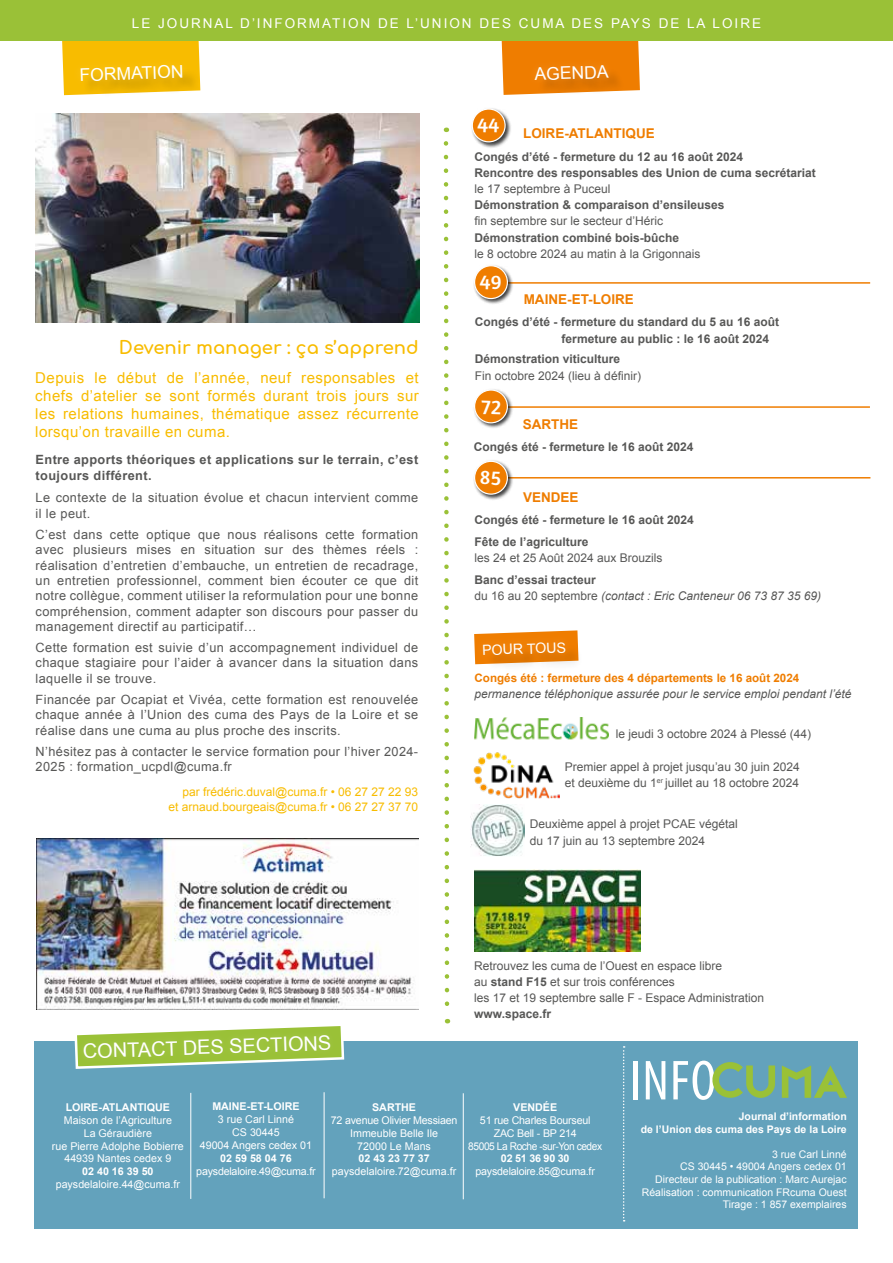
<style>
.page{position:relative;width:893px;height:1263px;background:#fff}
.page>*{position:absolute;margin:0;border:0;box-sizing:border-box;transform-origin:0 0}
.t1{font:condensed 56.85px "Myriad Pro";color:#fff}
.t2{font:19.95px "Arial";color:#fff}
.t3{font:700 18px "Comfortaa";color:#f8bc00}
.t4{font:17.55px "Arial";color:#fff}
.t5{font:15px/18px "Arial";letter-spacing:.03em;color:#f8bc00;text-align:justify}
.t6{font:14.1px "Arial";color:#fff}
.t7{font:13.5px "Arial";letter-spacing:.145em;color:#fff}
.t8{font:700 13.5px "Arial";color:#ef7d00}
.t9{font:12.75px/15.3px "Arial";letter-spacing:.03em;color:#575756;text-align:justify}
.t10{font:700 12.75px/15.3px "Arial";letter-spacing:.03em;color:#575756}
.t11{font:12px/16.2px "Arial";color:#575756}
.t12{font:700 12px/16.2px "Arial";color:#575756}
.t13{font:italic 12px/16.2px "Arial";color:#575756}
.t14{font:12px/14.4px "Arial";color:#f8bc00;text-align:right}
.t15{font:700 11.55px "Arial";color:#ef7d00}
.t16{font:10.65px/12.8px "Arial";color:#fff;text-align:center}
.t17{font:10.65px/12.8px "Arial";letter-spacing:-.02em;color:#fff;text-align:center}
.t18{font:700 10.65px "Arial";color:#fff}
.t19{font:10.5px/12.6px "Arial";color:#fff;text-align:right}
.t20{font:700 10.5px/12.6px "Arial";color:#fff;text-align:right}
.s1{font-weight:700;font-style:normal}
.s2{font-style:normal}
.s3{font-weight:700}
</style>
<div class="page">
<div style="left:35px;top:1041px;width:823px;height:187px;background:#63a2bc"></div>
<img style="left:36px;top:838px;width:383px;height:172px">
<div style="left:0;top:0;width:893px;height:40px;background:#9ac137"></div>
<img style="left:474px;top:870px;width:166px;height:82px">
<svg style="left:501px;top:40px;width:139px;height:55px;background:#eb8512"></svg>
<svg style="left:61px;top:40px;width:139px;height:55px;background:#f2bd12"></svg>
<svg style="left:74px;top:1026px;width:271px;height:43px"></svg>
<svg style="left:623px;top:1046px;width:2px;height:175px"></svg>
<svg style="left:712px;top:1062px;width:63px;height:36px"></svg>
<svg style="left:782px;top:1065px;width:65px;height:33px"></svg>
<div style="left:470px;top:107px;width:41px;height:41px;background:#000;opacity:.75"></div>
<svg style="left:472px;top:109px;width:33px;height:33px"></svg>
<div style="left:471px;top:108px;width:35px;height:35px;border:1px solid #fff;border-radius:50%"></div>
<hr style="left:474px;top:406px;width:396px;height:2px;background:#ef7d00">
<div style="left:473px;top:388px;width:41px;height:41px;background:#000;opacity:.75"></div>
<svg style="left:474px;top:390px;width:34px;height:33px"></svg>
<div style="left:474px;top:389px;width:34px;height:35px;border:1px solid #fff;border-radius:50%"></div>
<hr style="left:475px;top:282px;width:395px;height:2px;background:#ef7d00">
<div style="left:473px;top:264px;width:41px;height:41px;background:#000;opacity:.75"></div>
<svg style="left:474px;top:265px;width:34px;height:34px"></svg>
<div style="left:474px;top:265px;width:34px;height:34px;border:1px solid #fff;border-radius:50%"></div>
<hr style="left:485px;top:477px;width:385px;height:1px;background:#ef7d00">
<div style="left:473px;top:459px;width:41px;height:41px;background:#000;opacity:.75"></div>
<svg style="left:474px;top:461px;width:34px;height:33px"></svg>
<div style="left:474px;top:460px;width:34px;height:35px;border:1px solid #fff;border-radius:50%"></div>
<svg style="left:474px;top:630px;width:104px;height:34px;background:#ec8b20"></svg>
<svg style="left:443px;top:141px;width:8px;height:882px"></svg>
<hr style="left:463px;top:1093px;width:1px;height:106px;background:#fff">
<hr style="left:324px;top:1092px;width:1px;height:106px;background:#fff">
<hr style="left:190px;top:1093px;width:1px;height:106px;background:#fff">
<img style="left:35px;top:114px;width:384px;height:208px">
<img style="left:475px;top:718px;width:134px;height:22px">
<img style="left:471px;top:804px;width:54px;height:52px">
<img style="left:474px;top:752px;width:86px;height:47px">
<svg style="left:478px;top:119px;width:21px;height:14px"></svg>
<svg style="left:481px;top:400px;width:20px;height:14px"></svg>
<svg style="left:480px;top:275px;width:21px;height:15px"></svg>
<svg style="left:481px;top:471px;width:20px;height:14px"></svg>
<p class="t7" style="left:132px;top:14px;width:631px">LE JOURNAL D’INFORMATION DE L’UNION DES CUMA DES PAYS DE LA LOIRE</p>
<h3 class="t4" style="left:79px;top:63px;width:105px;rotate:-2deg">FORMATION</h3>
<h3 class="t4" style="left:534px;top:63px;width:76px;rotate:-2deg">AGENDA</h3>
<h3 class="t3" style="left:119px;top:331px;width:301px">Devenir manager : ça s’apprend</h3>
<p class="t5" style="left:35px;top:369px;width:385px">Depuis le début de l’année, neuf responsables et chefs d’atelier se sont formés durant trois jours sur les relations humaines, thématique assez récurrente lorsqu’on travaille en cuma.</p>
<p class="t10" style="left:36px;top:453px;width:384px">Entre apports théoriques et applications sur le terrain, c’est toujours différent.</p>
<p class="t9" style="left:36px;top:490px;width:384px">Le contexte de la situation évolue et chacun intervient comme il le peut.</p>
<p class="t9" style="left:36px;top:527px;width:384px">C’est dans cette optique que nous réalisons cette formation avec plusieurs mises en situation sur des thèmes réels : réalisation d’entretien d’embauche, un entretien de recadrage, un entretien professionnel, comment bien écouter ce que dit notre collègue, comment utiliser la reformulation pour une bonne compréhension, comment adapter son discours pour passer du management directif au participatif…</p>
<p class="t9" style="left:36px;top:640px;width:384px">Cette formation est suivie d’un accompagnement individuel de chaque stagiaire pour l’aider à avancer dans la situation dans laquelle il se trouve.</p>
<p class="t9" style="left:36px;top:692px;width:384px">Financée par Ocapiat et Vivéa, cette formation est renouvelée chaque année à l’Union des cuma des Pays de la Loire et se réalise dans une cuma au plus proche des inscrits.</p>
<p class="t9" style="left:36px;top:744px;width:384px">N’hésitez pas à contacter le service formation pour l’hiver 2024-<br>2025 : formation_ucpdl@cuma.fr</p>
<p class="t14" style="left:168px;top:785px;width:251px">par frédéric.duval@cuma.fr • 06 27 27 22 93<br>et arnaud.bourgeais@cuma.fr • 06 27 27 37 70</p>
<p class="t8" style="left:523px;top:125px;width:133px">LOIRE-ATLANTIQUE</p>
<p class="t12" style="left:474px;top:149px;width:343px">Congés d’été - fermeture du 12 au 16 août 2024<br>Rencontre des responsables des Union de cuma secrétariat</p>
<p class="t11" style="left:474px;top:181px;width:138px">le 17 septembre à Puceul</p>
<p class="t12" style="left:474px;top:197px;width:252px">Démonstration &amp; comparaison d’ensileuses</p>
<p class="t11" style="left:474px;top:213px;width:190px">fin septembre sur le secteur d’Héric</p>
<p class="t12" style="left:474px;top:230px;width:206px">Démonstration combiné bois-bûche</p>
<p class="t11" style="left:474px;top:246px;width:228px">le 8 octobre 2024 au matin à la Grigonnais</p>
<p class="t8" style="left:524px;top:290px;width:112px">MAINE-ET-LOIRE</p>
<p class="t12" style="left:562px;top:314px;width:219px;text-indent:-87px">Congés d’été - fermeture du standard du 5 au 16 août fermeture au public : le 16 août 2024</p>
<p class="t12" style="left:475px;top:351px;width:147px">Démonstration viticulture</p>
<p class="t11" style="left:475px;top:367px;width:168px">Fin octobre 2024 (lieu à définir)</p>
<p class="t8" style="left:523px;top:415px;width:57px">SARTHE</p>
<p class="t12" style="left:474px;top:439px;width:221px">Congés été - fermeture le 16 août 2024</p>
<p class="t8" style="left:523px;top:488px;width:57px">VENDEE</p>
<p class="t12" style="left:474px;top:510px;width:221px;line-height:21.6px">Congés été - fermeture le 16 août 2024<br>Fête de l’agriculture</p>
<p class="t11" style="left:474px;top:550px;width:190px">les 24 et 25 Août 2024 aux Brouzils</p>
<p class="t13" style="left:474px;top:572px;width:348px"><span class="s1">Banc d’essai tracteur<br></span><span class="s2">du 16 au 20 septembre</span> (contact : Eric Canteneur 06 73 87 35 69)</p>
<p class="t6" style="left:482px;top:641px;width:85px;rotate:-2deg">POUR TOUS</p>
<p class="t15" style="left:475px;top:670px;width:326px">Congés été : fermeture des 4 départements le 16 août 2024</p>
<p class="t13" style="left:475px;top:686px;width:378px">permanence téléphonique assurée pour le service emploi pendant l’été</p>
<p class="t11" style="left:616px;top:726px;width:197px">le jeudi 3 octobre 2024 à Plessé (44)</p>
<p class="t11" style="left:565px;top:759px;width:236px">Premier appel à projet jusqu’au 30 juin 2024 et deuxième du 1<sup>er</sup> juillet au 18 octobre 2024</p>
<p class="t11" style="left:530px;top:816px;width:210px">Deuxième appel à projet PCAE végétal du 17 juin au 13 septembre 2024</p>
<h2 class="t2" style="left:82px;top:1038px;width:250px;rotate:-2deg">CONTACT DES SECTIONS</h2>
<p class="t18" style="left:66px;top:1100px;width:106px">LOIRE-ATLANTIQUE</p>
<p class="t16" style="left:52px;top:1114px;width:133px">Maison de l’Agriculture<br>La Géraudière<br>rue Pierre Adolphe Bobierre<br>44939 Nantes cedex 9</p>
<p class="t18" style="left:82px;top:1164px;width:73px">02 40 16 39 50</p>
<p class="t16" style="left:56px;top:1178px;width:126px">paysdelaloire.44@cuma.fr</p>
<p class="t18" style="left:212px;top:1099px;width:89px">MAINE-ET-LOIRE</p>
<p class="t16" style="left:200px;top:1113px;width:114px">3 rue Carl Linné<br>CS 30445<br>49004 Angers cedex 01</p>
<p class="t18" style="left:220px;top:1151px;width:73px">02 59 58 04 76</p>
<p class="t17" style="left:196px;top:1164px;width:121px">paysdelaloire.49@cuma.fr</p>
<p class="t18" style="left:372px;top:1100px;width:45px">SARTHE</p>
<p class="t16" style="left:331px;top:1114px;width:128px">72 avenue Olivier Messiaen<br>Immeuble Belle Ile<br>72000 Le Mans</p>
<p class="t18" style="left:358px;top:1151px;width:73px">02 43 23 77 37</p>
<p class="t16" style="left:332px;top:1165px;width:126px">paysdelaloire.72@cuma.fr</p>
<p class="t11" style="left:474px;top:957px;width:292px">Retrouvez les cuma de l’Ouest en espace libre<br>au <span class="s3">stand F15</span> et sur trois conférences<br>les 17 et 19 septembre salle F - Espace Administration</p>
<p class="t12" style="left:474px;top:1006px;width:78px">www.space.fr</p>
<p class="t18" style="left:513px;top:1100px;width:45px">VENDÉE</p>
<p class="t17" style="left:468px;top:1114px;width:135px">51 rue Charles Bourseul<br>ZAC Bell - BP 214<br>85005 La Roche -sur-Yon cedex</p>
<p class="t18" style="left:501px;top:1151px;width:70px">02 51 36 90 30</p>
<p class="t17" style="left:475px;top:1165px;width:121px">paysdelaloire.85@cuma.fr</p>
<h1 class="t1" style="left:630px;top:1046px;width:88px">INFO</h1>
<p class="t20" style="left:641px;top:1110px;width:207px">Journal d’information<br>de l’Union des cuma des Pays de la Loire</p>
<p class="t19" style="left:642px;top:1148px;width:206px">3 rue Carl Linné<br>CS 30445 • 49004 Angers cedex 01<br>Directeur de la publication : Marc Aurejac<br>Réalisation : communication FRcuma Ouest<br>Tirage : 1 857 exemplaires</p>
</div>
